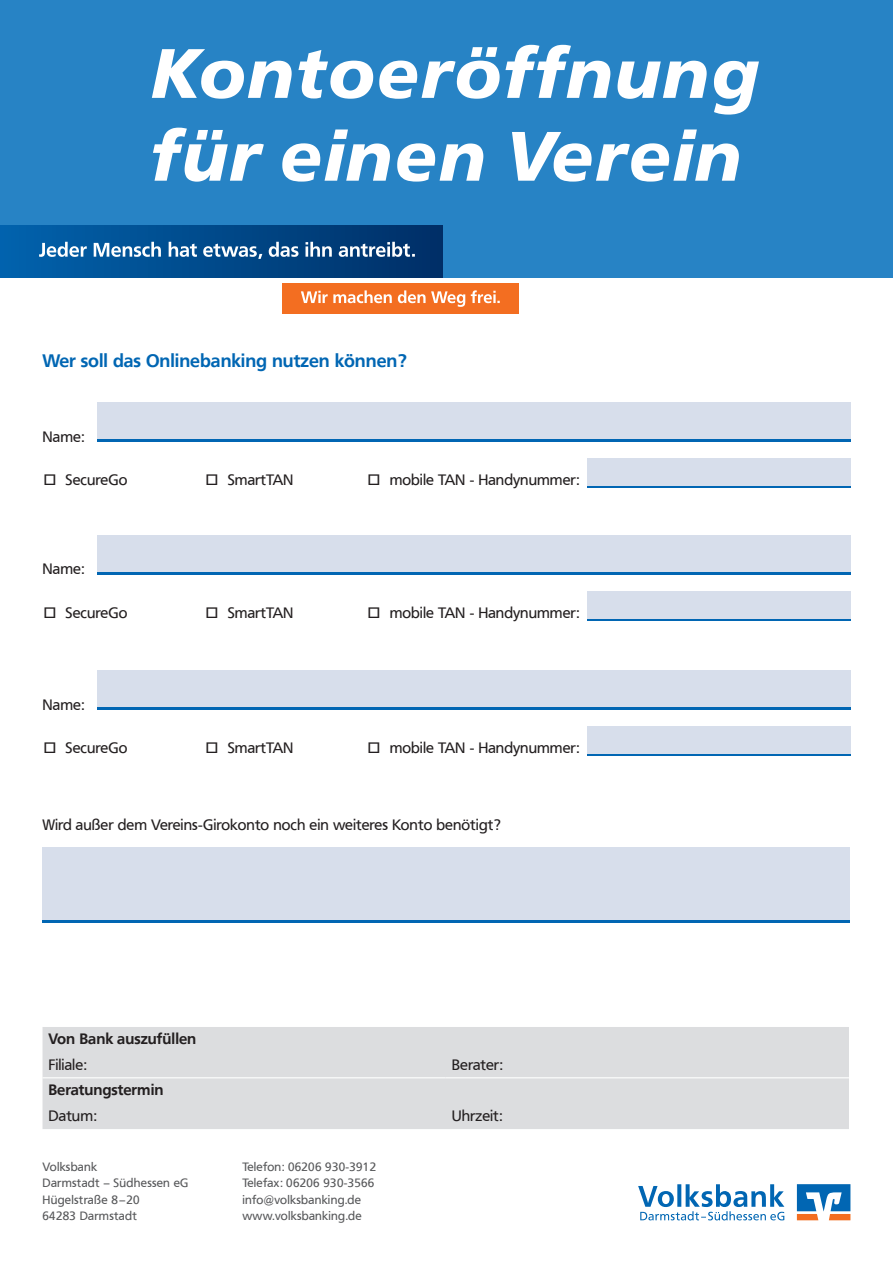
<style>
.page{position:relative;width:893px;height:1263px;background:#fff}
.page>*{position:absolute;margin:0;border:0;box-sizing:border-box;transform-origin:0 0}
.t1{font:italic 700 69px/82.8px "Frutiger VR";letter-spacing:.02em;color:#fff}
.t2{font:700 18px "Frutiger VR";color:#0166b3}
.t3{font:15px "Frutiger VR";color:#231f20}
.t4{font:700 15px "Frutiger VR";color:#231f20}
.t5{font:12px/16.5px "Frutiger VR";letter-spacing:.02em;color:#57585a}
</style>
<div class="page">
<div style="left:0;top:0;width:893px;height:277px;background:#2783c5"></div>
<div style="left:0;top:225px;width:442px;height:52px;background:linear-gradient(to right,#0163ad,#002f67)"></div>
<svg style="left:39px;top:242px;width:376px;height:17px;background:#4f80ad"></svg>
<div style="left:282px;top:283px;width:236px;height:30px;background:#f36e21"></div>
<svg style="left:301px;top:290px;width:199px;height:17px"></svg>
<svg style="left:797px;top:1184px;width:53px;height:36px"></svg>
<svg style="left:638px;top:1184px;width:146px;height:36px"></svg>
<hr style="left:43px;top:920px;width:807px;height:3px;background:#0166b3">
<div style="left:43px;top:848px;width:807px;height:72px;background:#d7deeb"></div>
<div style="left:43px;top:1027px;width:806px;height:102px;background:#dcdddf"></div>
<hr style="left:43px;top:1077px;width:403px;height:1px;background:#fff">
<hr style="left:446px;top:1077px;width:403px;height:1px;background:#fff">
<hr style="left:97px;top:439px;width:753px;height:3px;background:#0166b3">
<div style="left:97px;top:402px;width:753px;height:37px;background:#d7deeb"></div>
<hr style="left:97px;top:572px;width:753px;height:3px;background:#0166b3">
<div style="left:97px;top:535px;width:753px;height:37px;background:#d7deeb"></div>
<hr style="left:97px;top:707px;width:753px;height:3px;background:#0166b3">
<div style="left:97px;top:670px;width:753px;height:37px;background:#d7deeb"></div>
<hr style="left:587px;top:485px;width:263px;height:3px;background:#0166b3">
<div style="left:587px;top:458px;width:263px;height:28px;background:#d7deeb"></div>
<hr style="left:587px;top:618px;width:263px;height:3px;background:#0166b3">
<div style="left:587px;top:591px;width:263px;height:27px;background:#d7deeb"></div>
<hr style="left:587px;top:753px;width:263px;height:3px;background:#0166b3">
<div style="left:587px;top:726px;width:263px;height:28px;background:#d7deeb"></div>
<h1 class="t1" style="left:151px;top:33px;width:610px">Kontoeröffnung für einen Verein</h1>
<p class="t2" style="left:43px;top:350px;width:366px">Wer soll das Onlinebanking nutzen können?</p>
<p class="t3" style="left:43px;top:428px;width:43px">Name:</p>
<p class="t3" style="left:43px;top:471px;width:86px">ª SecureGo</p>
<p class="t3" style="left:205px;top:471px;width:91px">ª SmartTAN</p>
<p class="t3" style="left:367px;top:471px;width:214px">ª mobile TAN - Handynummer:</p>
<p class="t3" style="left:43px;top:560px;width:43px">Name:</p>
<p class="t3" style="left:43px;top:604px;width:86px">ª SecureGo</p>
<p class="t3" style="left:205px;top:604px;width:91px">ª SmartTAN</p>
<p class="t3" style="left:367px;top:604px;width:214px">ª mobile TAN - Handynummer:</p>
<p class="t3" style="left:43px;top:696px;width:43px">Name:</p>
<p class="t3" style="left:43px;top:739px;width:86px">ª SecureGo</p>
<p class="t3" style="left:205px;top:739px;width:91px">ª SmartTAN</p>
<p class="t3" style="left:367px;top:739px;width:214px">ª mobile TAN - Handynummer:</p>
<p class="t3" style="left:43px;top:816px;width:460px">Wird außer dem Vereins-Girokonto noch ein weiteres Konto benötigt?</p>
<p class="t4" style="left:49px;top:1030px;width:149px">Von Bank auszufüllen</p>
<p class="t3" style="left:49px;top:1056px;width:40px">Filiale:</p>
<p class="t3" style="left:452px;top:1056px;width:52px">Berater:</p>
<p class="t4" style="left:49px;top:1081px;width:117px">Beratungstermin</p>
<p class="t3" style="left:49px;top:1107px;width:50px">Datum:</p>
<p class="t3" style="left:452px;top:1107px;width:52px">Uhrzeit:</p>
<p class="t5" style="left:43px;top:1159px;width:148px">Volksbank<br>Darmstadt – Südhessen eG<br>Hügelstraße 8–20<br>64283 Darmstadt</p>
<p class="t5" style="left:242px;top:1159px;width:135px">Telefon: 06206 930-3912<br>Telefax: 06206 930-3566 info@volksbanking.de www.volksbanking.de</p>
</div>
